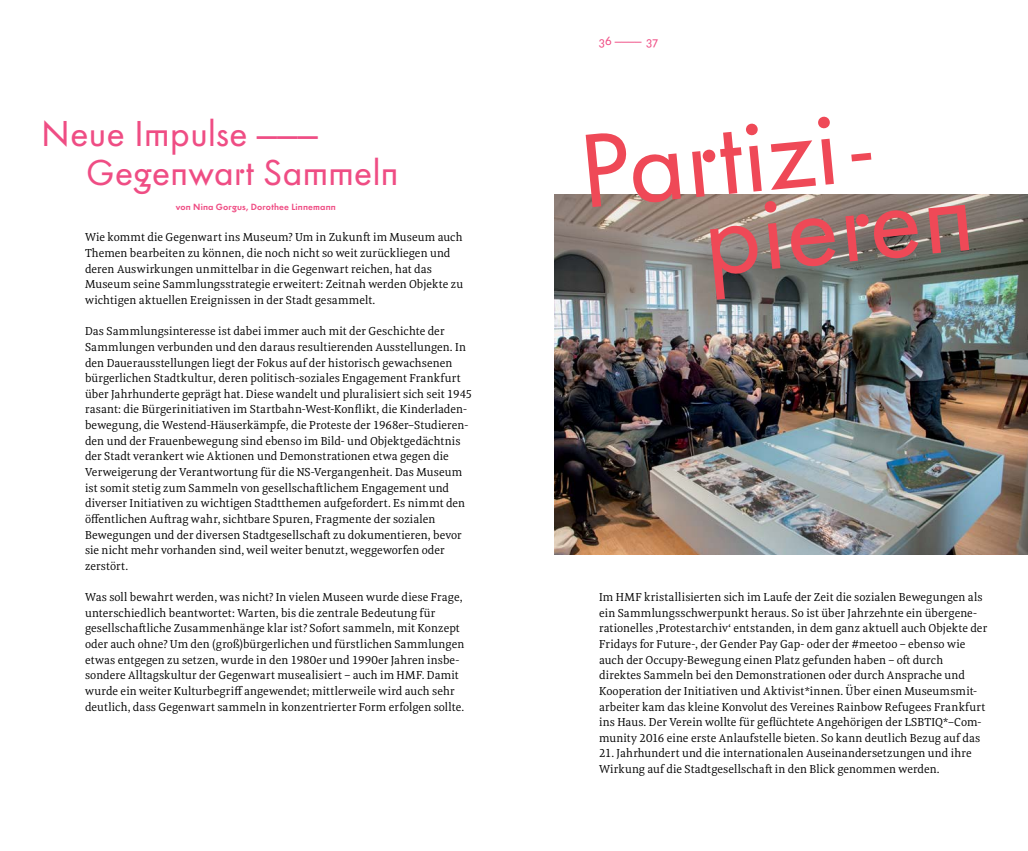
<style>
.page{position:relative;width:1028px;height:851px;background:#fff}
.page>*{position:absolute;margin:0;border:0;box-sizing:border-box;transform-origin:0 0}
.t1{font:108.75px/79.4px "Futura HMF Book Os F";color:#ef4957}
.t2{font:37.5px/39.1px "Futura HMF Book Os F";letter-spacing:-.005em;color:#ef4d84}
.t3{font:12.5px "Futura HMF Book Os F";color:#ef4d84}
.t4{font:11.88px/15.6px "Meret Pro";letter-spacing:.005em;color:#000}
.t5{font:9.38px "Futura HMF Demi Bold Os F";letter-spacing:.02em;color:#ef4d84}
</style>
<div class="page">
<img style="left:555px;top:194px;width:473px;height:360px">
<h2 class="t2" style="left:86px;top:114px;width:314px;text-indent:-45px">Neue Impulse ———<br>Gegenwart Sammeln</h2>
<p class="t5" style="left:176px;top:201px;width:161px">von Nina Gorgus, Dorothee Linnemann</p>
<p class="t4" style="left:85px;top:229px;width:380px">Wie kommt die Gegenwart ins Museum? Um in Zukunft im Museum auch Themen bearbeiten zu können, die noch nicht so weit zurückliegen und deren Auswirkungen unmittelbar in die Gegenwart reichen, hat das Museum seine Sammlungsstrategie erweitert: Zeitnah werden Objekte zu wichtigen aktuellen Ereignissen in der Stadt gesammelt.</p>
<p class="t4" style="left:85px;top:323px;width:388px">Das Sammlungsinteresse ist dabei immer auch mit der Geschichte der Sammlungen verbunden und den daraus resultierenden Ausstellungen. In den Dauerausstellungen liegt der Fokus auf der historisch gewachsenen bürgerlichen Stadtkultur, deren politisch-soziales Engagement Frankfurt über Jahrhunderte geprägt hat. Diese wandelt und pluralisiert sich seit 1945 rasant: die Bürgerinitiativen im Startbahn-West-Konflikt, die Kinderladen&shy;bewegung, die Westend-Häuserkämpfe, die Proteste der 1968er–Studieren&shy;den und der Frauenbewegung sind ebenso im Bild- und Objektgedächtnis der Stadt verankert wie Aktionen und Demonstrationen etwa gegen die Verweigerung der Verantwortung für die NS-Vergangenheit. Das Museum ist somit stetig zum Sammeln von gesellschaftlichem Engagement und diverser Initiativen zu wichtigen Stadtthemen aufgefordert. Es nimmt den öffentlichen Auftrag wahr, sichtbare Spuren, Fragmente der sozialen Bewegungen und der diversen Stadtgesellschaft zu dokumentieren, bevor sie nicht mehr vorhanden sind, weil weiter benutzt, weggeworfen oder zerstört.</p>
<p class="t4" style="left:85px;top:589px;width:381px">Was soll bewahrt werden, was nicht? In vielen Museen wurde diese Frage, unterschiedlich beantwortet: Warten, bis die zentrale Bedeutung für gesellschaftliche Zusammenhänge klar ist? Sofort sammeln, mit Konzept oder auch ohne? Um den (groß)bürgerlichen und fürstlichen Sammlungen etwas entgegen zu setzen, wurde in den 1980er und 1990er Jahren insbe&shy;sondere Alltagskultur der Gegenwart musealisiert – auch im HMF. Damit wurde ein weiter Kulturbegriff angewendet; mittlerweile wird auch sehr deutlich, dass Gegenwart sammeln in konzentrierter Form erfolgen sollte.</p>
<p class="t3" style="left:599px;top:33px;width:61px">36 ———— 37</p>
<h1 class="t1" style="left:690px;top:121px;width:274px;text-indent:-116px;rotate:-6deg">Partizi&shy;pieren</h1>
<p class="t4" style="left:599px;top:589px;width:389px">Im HMF kristallisierten sich im Laufe der Zeit die sozialen Bewegungen als ein Sammlungsschwerpunkt heraus. So ist über Jahrzehnte ein übergene&shy;rationelles ‚Protestarchiv‘ entstanden, in dem ganz aktuell auch Objekte der Fridays for Future-, der Gender Pay Gap- oder der #meetoo – ebenso wie auch der Occupy-Bewegung einen Platz gefunden haben – oft durch direktes Sammeln bei den Demonstrationen oder durch Ansprache und Kooperation der Initiativen und Aktivist*innen. Über einen Museumsmit&shy;arbeiter kam das kleine Konvolut des Vereines Rainbow Refugees Frankfurt ins Haus. Der Verein wollte für geflüchtete Angehörigen der LSBTIQ*–Com&shy;munity 2016 eine erste Anlaufstelle bieten. So kann deutlich Bezug auf das</p>
<p class="t4" style="left:599px;top:745px;width:374px">21. Jahrhundert und die internationalen Auseinandersetzungen und ihre<br>Wirkung auf die Stadtgesellschaft in den Blick genommen werden.</p>
</div>
